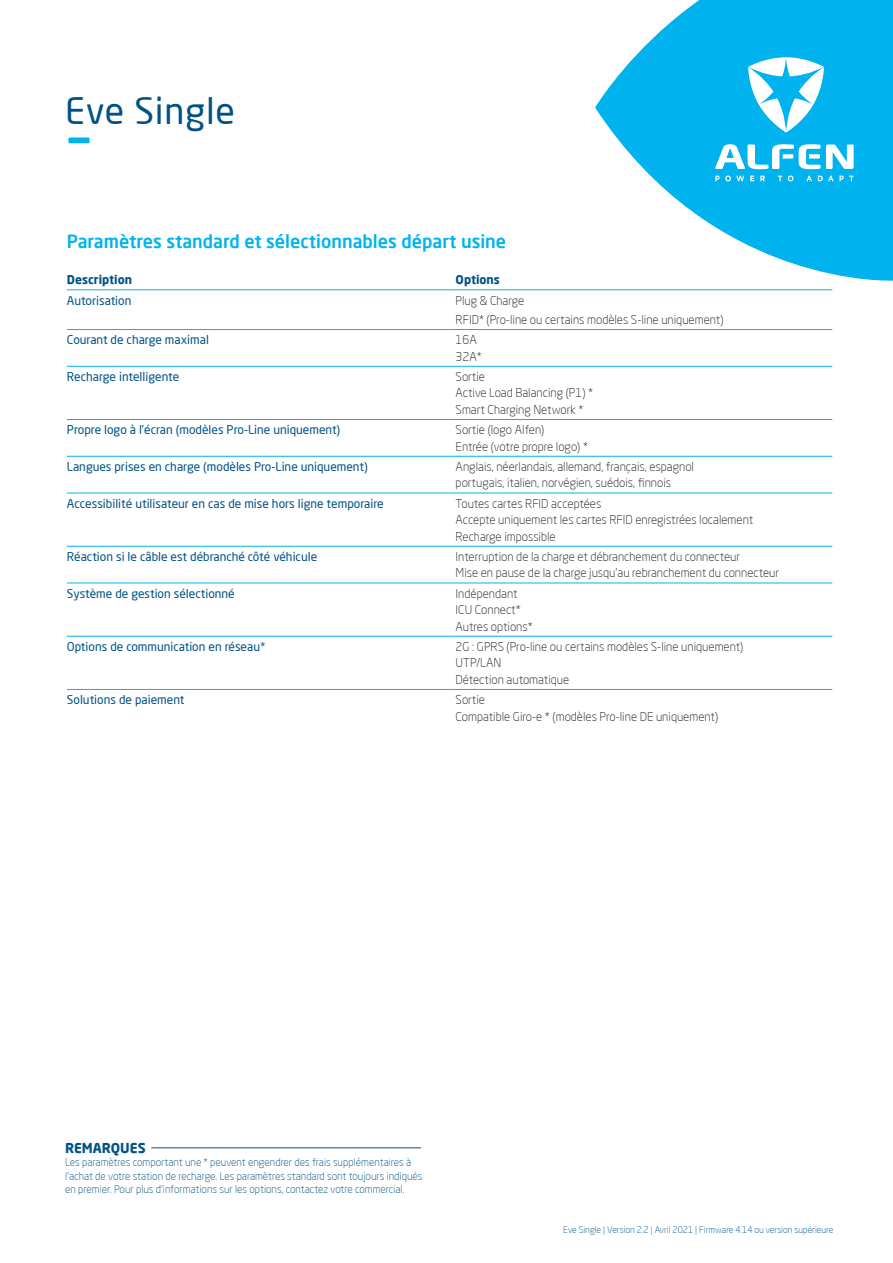
<style>
.page{position:relative;width:893px;height:1263px;background:#fff}
.page>*{position:absolute;margin:0;border:0;box-sizing:border-box;transform-origin:0 0}
.t1{font:77.55px "Neo Sans Pro";color:#00b3ef;scale:.8 1}
.t2{font:35.85px "Neo Sans Pro";letter-spacing:.02em;color:#005285}
.t3{font:500 18px "Neo Sans Pro";color:#00b3ef}
.Alineastijl_1{font:700 13.5px "Neo Sans Pro";color:#005285}
.t4{font:300 12px/16.5px "Neo Sans Pro";color:#231f20}
.t5{font:12px "Neo Sans Pro";color:#005285}
.t6{font:700 12px "Neo Sans Pro";color:#005285}
.Alineastijl_1-2{font:300 10.5px/13.5px "Neo Sans Pro";color:#005285}
.t7{font:300 9px "Neo Sans Pro";color:#005285}
</style>
<div class="page">
<hr style="left:67px;top:289px;width:383px;height:1px;background:#00b3ef">
<hr style="left:450px;top:289px;width:382px;height:1px;background:#00b3ef">
<hr style="left:67px;top:329px;width:383px;height:1px;background:#00b3ef">
<hr style="left:450px;top:329px;width:382px;height:1px;background:#00b3ef">
<hr style="left:67px;top:366px;width:383px;height:1px;background:#00b3ef">
<hr style="left:450px;top:366px;width:382px;height:1px;background:#00b3ef">
<hr style="left:67px;top:419px;width:383px;height:1px;background:#00b3ef">
<hr style="left:450px;top:419px;width:382px;height:1px;background:#00b3ef">
<hr style="left:67px;top:456px;width:383px;height:1px;background:#00b3ef">
<hr style="left:450px;top:456px;width:382px;height:1px;background:#00b3ef">
<hr style="left:67px;top:493px;width:383px;height:1px;background:#00b3ef">
<hr style="left:450px;top:493px;width:382px;height:1px;background:#00b3ef">
<hr style="left:67px;top:546px;width:383px;height:1px;background:#00b3ef">
<hr style="left:450px;top:546px;width:382px;height:1px;background:#00b3ef">
<hr style="left:67px;top:583px;width:383px;height:1px;background:#00b3ef">
<hr style="left:450px;top:583px;width:382px;height:1px;background:#00b3ef">
<hr style="left:67px;top:636px;width:383px;height:1px;background:#00b3ef">
<hr style="left:450px;top:636px;width:382px;height:1px;background:#00b3ef">
<hr style="left:67px;top:689px;width:383px;height:1px;background:#00b3ef">
<hr style="left:450px;top:689px;width:382px;height:1px;background:#00b3ef">
<svg style="left:595px;top:0;width:298px;height:281px;fill:#00b3ef"></svg>
<svg style="left:826px;top:145px;width:28px;height:24px"></svg>
<svg style="left:715px;top:144px;width:105px;height:25px"></svg>
<svg style="left:715px;top:176px;width:29px;height:5px"></svg>
<svg style="left:750px;top:176px;width:4px;height:5px"></svg>
<svg style="left:760px;top:176px;width:5px;height:5px"></svg>
<svg style="left:778px;top:176px;width:4px;height:5px"></svg>
<svg style="left:788px;top:176px;width:5px;height:5px"></svg>
<svg style="left:806px;top:176px;width:6px;height:5px"></svg>
<svg style="left:818px;top:176px;width:36px;height:5px"></svg>
<svg style="left:748px;top:57px;width:76px;height:76px"></svg>
<hr style="left:151px;top:1147px;width:270px;height:1px;background:#005285">
<p class="t2" style="left:65px;top:89px;width:171px">Eve Single</p>
<p class="t1" style="left:69px;top:86px;width:26px">–</p>
<p class="t3" style="left:67px;top:230px;width:441px">Paramètres standard et sélectionnables départ usine</p>
<p class="t6" style="left:67px;top:272px;width:67px">Description</p>
<p class="t6" style="left:456px;top:272px;width:46px">Options</p>
<p class="t5" style="left:67px;top:293px;width:66px">Autorisation</p>
<p class="t4" style="left:456px;top:292px;width:70px">Plug &amp; Charge</p>
<p class="t4" style="left:456px;top:311px;width:269px">RFID* (Pro-line ou certains modèles S-line uniquement)</p>
<p class="t5" style="left:67px;top:332px;width:144px">Courant de charge maximal</p>
<p class="t4" style="left:456px;top:331px;width:28px">16A<br>32A*</p>
<p class="t5" style="left:67px;top:369px;width:114px">Recharge intelligente</p>
<p class="t4" style="left:456px;top:368px;width:31px">Sortie</p>
<p class="t4" style="left:456px;top:385px;width:139px">Active Load Balancing (P1) *</p>
<p class="t4" style="left:456px;top:401px;width:129px">Smart Charging Network *</p>
<p class="t5" style="left:67px;top:422px;width:275px">Propre logo à l’écran (modèles Pro-Line uniquement)</p>
<p class="t4" style="left:456px;top:421px;width:90px">Sortie (logo Alfen)</p>
<p class="t4" style="left:456px;top:438px;width:134px">Entrée (votre propre logo) *</p>
<p class="t5" style="left:67px;top:459px;width:302px">Langues prises en charge (modèles Pro-Line uniquement)</p>
<p class="t4" style="left:456px;top:458px;width:240px">Anglais, néerlandais, allemand, français, espagnol</p>
<p class="t4" style="left:456px;top:475px;width:217px">portugais, italien, norvégien, suédois, finnois</p>
<p class="t5" style="left:67px;top:496px;width:318px">Accessibilité utilisateur en cas de mise hors ligne temporaire</p>
<p class="t4" style="left:456px;top:495px;width:147px">Toutes cartes RFID acceptées</p>
<p class="t4" style="left:456px;top:511px;width:299px">Accepte uniquement les cartes RFID enregistrées localement</p>
<p class="t4" style="left:456px;top:528px;width:102px">Recharge impossible</p>
<p class="t5" style="left:67px;top:549px;width:252px">Réaction si le câble est débranché côté véhicule</p>
<p class="t4" style="left:456px;top:548px;width:286px">Interruption de la charge et débranchement du connecteur</p>
<p class="t4" style="left:456px;top:565px;width:325px">Mise en pause de la charge jusqu’au rebranchement du connecteur</p>
<p class="t5" style="left:67px;top:586px;width:169px">Système de gestion sélectionné</p>
<p class="t4" style="left:456px;top:585px;width:64px">Indépendant</p>
<p class="t4" style="left:456px;top:601px;width:67px">ICU Connect*</p>
<p class="t4" style="left:456px;top:618px;width:79px">Autres options*</p>
<p class="t5" style="left:67px;top:639px;width:200px">Options de communication en réseau*</p>
<p class="t4" style="left:456px;top:638px;width:289px">2G : GPRS (Pro-line ou certains modèles S-line uniquement)</p>
<p class="t4" style="left:456px;top:655px;width:47px">UTP/LAN</p>
<p class="t4" style="left:456px;top:671px;width:115px">Détection automatique</p>
<p class="t5" style="left:67px;top:692px;width:119px">Solutions de paiement</p>
<p class="t4" style="left:456px;top:691px;width:31px">Sortie</p>
<p class="t4" style="left:456px;top:708px;width:264px">Compatible Giro-e * (modèles Pro-line DE uniquement)</p>
<p class="Alineastijl_1" style="left:65px;top:1139px;width:82px">REMARQUES</p>
<p class="Alineastijl_1-2" style="left:65px;top:1155px;width:359px">Les paramètres comportant une * peuvent engendrer des frais supplémentaires à l’achat de votre station de recharge. Les paramètres standard sont toujours indiqués en premier. Pour plus d’informations sur les options, contactez votre commercial.</p>
<p class="t7" style="left:563px;top:1224px;width:272px">Eve Single | Version 2.2 | Avril 2021 | Firmware 4.14 ou version supérieure</p>
</div>
